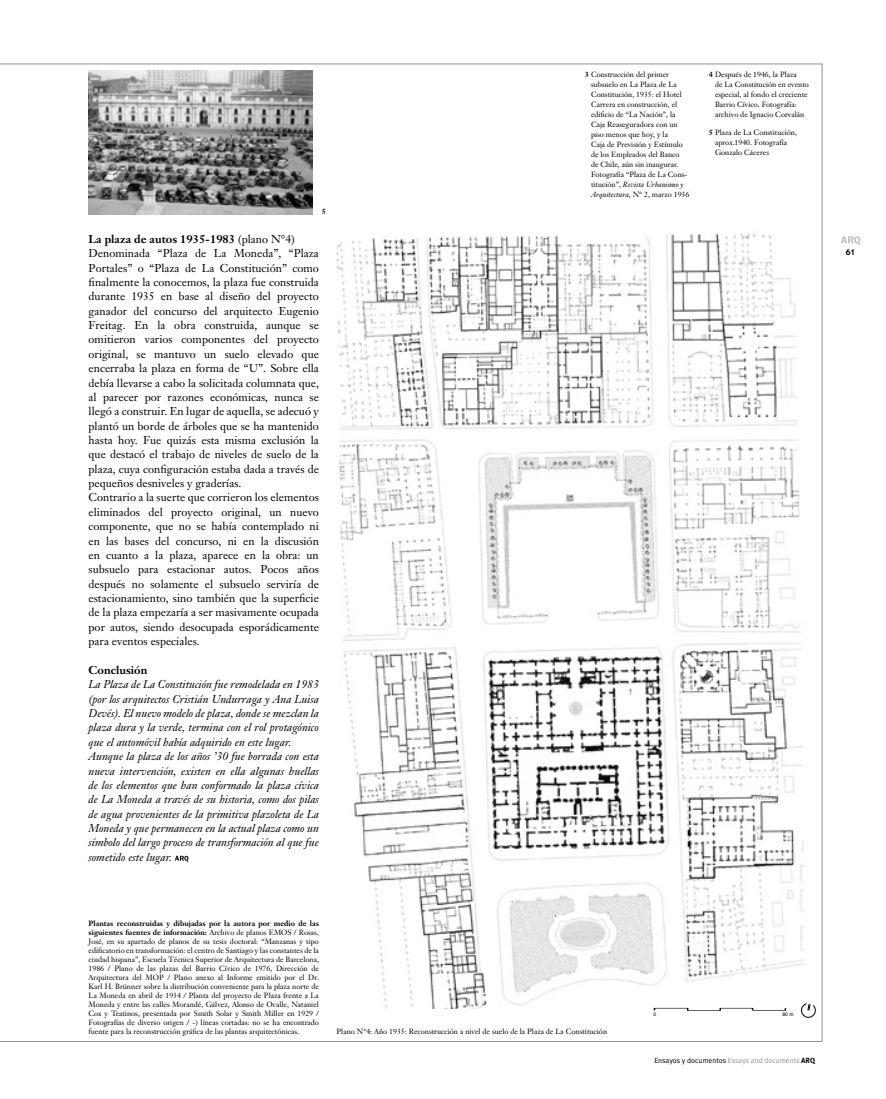
<style>
.page{position:relative;width:886px;height:1099px;background:#fff}
.page>*{position:absolute;margin:0;border:0;box-sizing:border-box;transform-origin:0 0}
.heading_2{font:11.25px/14.4px "Janson Text";color:#000;text-align:justify}
.heading_2-2{font:italic 11.25px/14.4px "Janson Text";color:#000;text-align:justify}
.heading_2-3{font:700 11.25px "Janson Text";color:#000}
.t1{font:600 8.75px "Itc Kabel";color:#000}
.footnote_text{font:7.5px/10px "Janson Text";color:#000}
.t2{font:7.5px "Meta Plus Normal";color:#000}
.NUMERO_DE_FOTO{font:700 7.5px "Janson Text";color:#000}
.Ficha_tec{font:5px "Helvetica";color:#000}
.s1{font-weight:400}
.s2{font-weight:700}
.s3{font-style:italic}
.s4{color:#939393}
.s5{font-family:"Meta Plus";font-weight:700}
</style>
<div class="page">
<svg style="left:841px;top:236px;width:20px;height:9px"></svg>
<img style="left:337px;top:233px;width:468px;height:775px">
<img style="left:89px;top:71px;width:224px;height:143px">
<svg style="left:175px;top:855px;width:13px;height:6px"></svg>
<svg style="left:800px;top:1002px;width:16px;height:16px"></svg>
<svg style="left:654px;top:1007px;width:132px;height:3px"></svg>
<p class="NUMERO_DE_FOTO" style="left:322px;top:207px;width:6px">5</p>
<p class="heading_2-3" style="left:89px;top:232px;width:208px">La plaza de autos 1935-1983 <span class="s1">(plano N°4)</span></p>
<p class="heading_2" style="left:89px;top:246px;width:232px">Denominada “Plaza de La Moneda”, “Plaza Portales” o “Plaza de La Constitución” como finalmente la conocemos, la plaza fue construida durante 1935 en base al diseño del proyecto ganador del concurso del arquitecto Eugenio Freitag. En la obra construida, aunque se omitieron varios componentes del proyecto original, se mantuvo un suelo elevado que encerraba la plaza en forma de “U”. Sobre ella debía llevarse a cabo la solicitada columnata que, al parecer por razones económicas, nunca se llegó a construir. En lugar de aquella, se adecuó y plantó un borde de árboles que se ha mantenido hasta hoy. Fue quizás esta misma exclusión la que destacó el trabajo de niveles de suelo de la plaza, cuya configuración estaba dada a través de pequeños desniveles y graderías.</p>
<p class="heading_2" style="left:89px;top:490px;width:232px">Contrario a la suerte que corrieron los elementos eliminados del proyecto original, un nuevo componente, que no se había contemplado ni en las bases del concurso, ni en la discusión en cuanto a la plaza, aparece en la obra: un subsuelo para estacionar autos. Pocos años después no solamente el subsuelo serviría de estacionamiento, sino también que la superficie de la plaza empezaría a ser masivamente ocupada por autos, siendo desocupada esporádicamente para eventos especiales.</p>
<p class="heading_2-3" style="left:89px;top:662px;width:60px">Conclusión</p>
<p class="heading_2-2" style="left:89px;top:677px;width:232px">La Plaza de La Constitución fue remodelada en 1983 (por los arquitectos Cristián Undurraga y Ana Luisa Devés). El nuevo modelo de plaza, donde se mezclan la plaza dura y la verde, termina con el rol protagónico que el automóvil había adquirido en este lugar.</p>
<p class="heading_2-2" style="left:89px;top:749px;width:232px">Aunque la plaza de los años ’30 fue borrada con esta nueva intervención, existen en ella algunas huellas de los elementos que han conformado la plaza cívica de La Moneda a través de su historia, como dos pilas de agua provenientes de la primitiva plazoleta de La Moneda y que permanecen en la actual plaza como un símbolo del largo proceso de transformación al que fue sometido este lugar.</p>
<p class="footnote_text" style="left:591px;top:69px;width:100px;text-indent:-6px"><span class="s2">3</span> Construcción del primer subsuelo en La Plaza de La<br>Constitución, 1935: el Hotel<br>Carrera en construcción, el edificio de “La Nación”, la<br>Caja Reaseguradora con un piso menos que hoy, y la<br>Caja de Previsión y Estímulo de los Empleados del Banco<br>de Chile, aún sin inaugurar.<br>Fotografía “Plaza de La Cons&shy;titución”, <span class="s3">Revista Urbanismo y<br>Arquitectura</span>, N° 2, marzo 1936</p>
<p class="footnote_text" style="left:715px;top:69px;width:95px;text-indent:-6px"><span class="s2">4</span> Después de 1946, la Plaza<br>de La Constitución en evento especial, al fondo el creciente<br>Barrio Cívico. Fotografía: archivo de Ignacio Corvalán</p>
<p class="footnote_text" style="left:709px;top:127px;width:90px;text-align:center"><span class="s2">5</span> Plaza de La Constitución, aprox.1940. Fotografía</p>
<p class="footnote_text" style="left:715px;top:147px;width:56px">Gonzalo Cáceres</p>
<p class="footnote_text" style="left:89px;top:918px;width:232px;line-height:9px;text-align:justify"><span class="s2">Plantas reconstruidas y dibujadas por la autora por medio de las siguientes fuentes de información:</span> Archivo de planos EMOS / Rosas, José, en su apartado de planos de su tesis doctoral: “Manzanas y tipo edificatorio en transformación: el centro de Santiago y las constantes de la ciudad hispana”, Escuela Técnica Superior de Arquitectura de Barcelona, 1986 / Plano de las plazas del Barrio Cívico de 1976, Dirección de Arquitectura del MOP / Plano anexo al Informe emitido por el Dr.<br>Karl H. Brünner sobre la distribución conveniente para la plaza norte de La Moneda en abril de 1934 / Planta del proyecto de Plaza frente a La Moneda y entre las calles Morandé, Gálvez, Alonso de Ovalle, Nataniel Cox y Teatinos, presentada por Smith Solar y Smith Miller en 1929 / Fotografías de diverso origen / -) líneas cortadas: no se ha encontrado fuente para la reconstrucción gráfica de las plantas arquitectónicas.</p>
<p class="footnote_text" style="left:336px;top:1026px;width:272px">Plano N°4: Año 1935: Reconstrucción a nivel de suelo de la Plaza de La Constitución</p>
<p class="Ficha_tec" style="left:653px;top:1010px;width:4px">0</p>
<p class="Ficha_tec" style="left:782px;top:1010px;width:13px">80 m</p>
<p class="t2" style="left:654px;top:1056px;width:162px">Ensayos y documentos <span class="s4">Essays and documents</span> <span class="s5">ARQ</span></p>
<p class="t1" style="left:846px;top:247px;width:11px">61</p>
</div>
